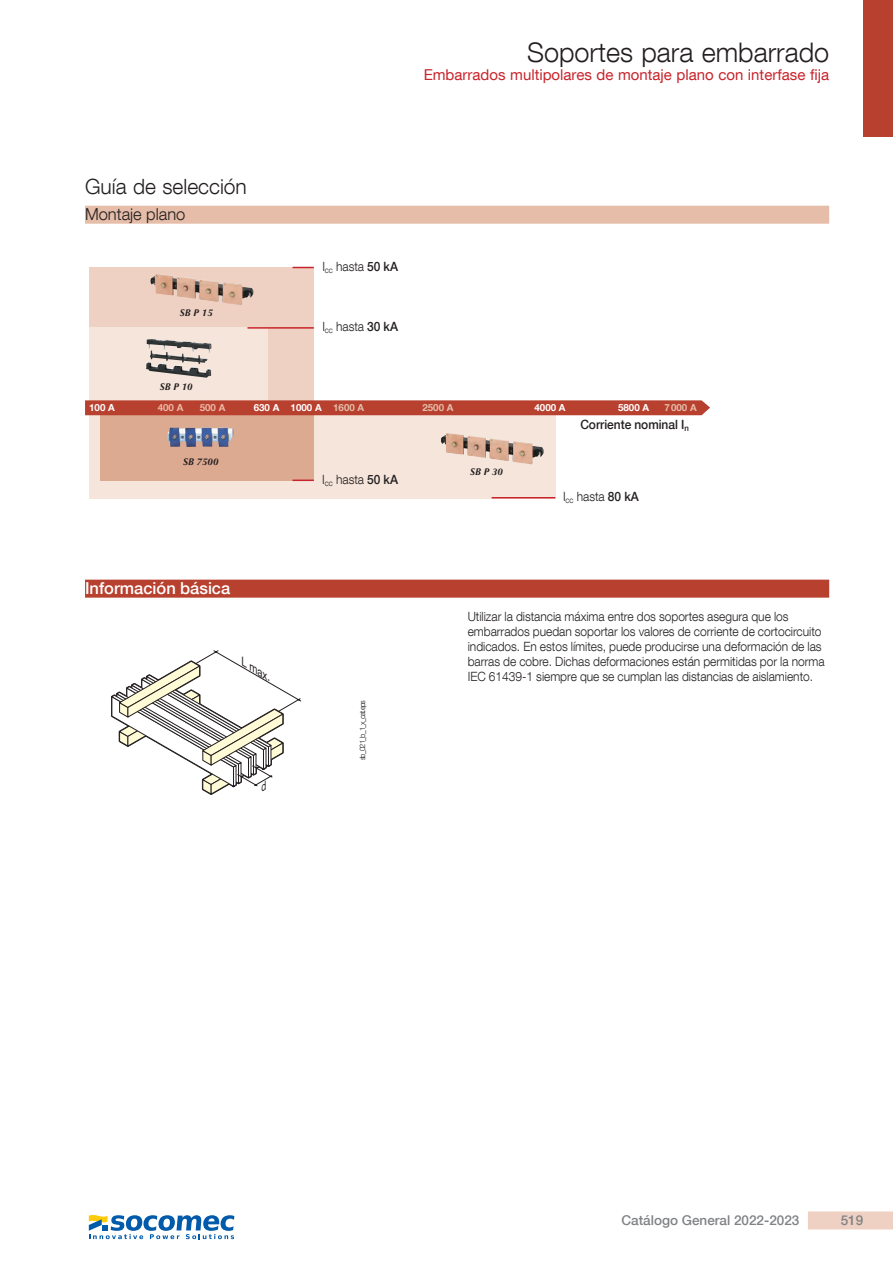
<style>
.page{position:relative;width:893px;height:1263px;background:#fff}
.page>*{position:absolute;margin:0;border:0;box-sizing:border-box;transform-origin:0 0}
.t1{font:300 27px "Helvetica Neue LT Com";color:#231f20}
.t2{font:300 21px "Helvetica Neue LT Com";color:#231f20}
.t3{font:500 16.5px "Helvetica Neue LT Com";color:#fff}
.t4{font:300 16.5px "Helvetica Neue LT Com";color:#231f20}
.t5{font:15px "Helvetica Neue LT Com";color:#c8242b}
.t6{font:500 13.5px "Helvetica Neue LT Com";color:#808285}
.t7{font:300 12.75px/15px "Helvetica Neue LT Com";letter-spacing:-.005em;color:#231f20;scale:.94 1}
.t8{font:500 12.75px "Helvetica Neue LT Com";letter-spacing:-.005em;color:#231f20;scale:.94 1}
.t9{font:italic 10.95px "Helvetica Neue LT Com";color:#231f20}
.t10{font:700 9.75px "Helvetica Neue LT Com";color:#fff}
.t11{font:italic 700 9.75px "Optima LT Std";color:#231f20}
.t12{font:700 9.75px "Helvetica Neue LT Com";color:#e5bda9}
.t13{font:700 9.75px "Helvetica Neue LT Com";color:#ecb8a6}
.t14{font:300 7.5px "Helvetica Neue LT Com";letter-spacing:-.105em;color:#231f20}
.s1{font-weight:500}
.s2{color:#e5bda9}
</style>
<div class="page">
<div style="left:808px;top:1211px;width:85px;height:18px;background:#eed1c2"></div>
<div style="left:863px;top:0;width:30px;height:136px;background:#b7402f"></div>
<div style="left:89px;top:267px;width:225px;height:143px;background:#eed1c2"></div>
<div style="left:85px;top:580px;width:744px;height:18px;background:#b7402f"></div>
<div style="left:89px;top:327px;width:179px;height:83px;background:#f5e5db"></div>
<div style="left:89px;top:413px;width:466px;height:85px;background:#f5e5db"></div>
<div style="left:100px;top:410px;width:214px;height:71px;background:#dca991"></div>
<svg style="left:85px;top:400px;width:625px;height:15px;background:#b94535"></svg>
<img style="left:167px;top:427px;width:66px;height:20px">
<img style="left:441px;top:433px;width:103px;height:31px">
<img style="left:151px;top:274px;width:102px;height:31px">
<hr style="left:492px;top:497px;width:63px;height:1px;background:#c8242b">
<hr style="left:293px;top:479px;width:21px;height:2px;background:#c8242b">
<svg style="left:293px;top:267px;width:21px;height:1px"></svg>
<hr style="left:247px;top:327px;width:67px;height:2px;background:#c8242b">
<div style="left:85px;top:206px;width:744px;height:18px;background:#e5bda9"></div>
<img style="left:146px;top:339px;width:65px;height:14px">
<svg style="left:89px;top:1215px;width:145px;height:24px"></svg>
<svg style="left:111px;top:650px;width:190px;height:145px"></svg>
<h2 class="t2" style="left:85px;top:173px;width:163px">Guía de selección</h2>
<p class="t4" style="left:85px;top:204px;width:102px">Montaje plano</p>
<p class="t11" style="left:180px;top:307px;width:34px">SB P 15</p>
<p class="t11" style="left:160px;top:381px;width:34px">SB P 10</p>
<h1 class="t1" style="left:527px;top:36px;width:304px">Soportes para embarrado</h1>
<p class="t5" style="left:424px;top:65px;width:407px">Embarrados multipolares de montaje plano con interfase fija</p>
<p class="t7" style="left:322px;top:259px;width:82px">I<sub>cc</sub> hasta <span class="s1">50 kA</span></p>
<p class="t7" style="left:322px;top:319px;width:82px">I<sub>cc</sub> hasta <span class="s1">30 kA</span></p>
<p class="t10" style="left:89px;top:401px;width:27px">100 A</p>
<p class="t13" style="left:158px;top:401px;width:27px">400 A</p>
<p class="t13" style="left:200px;top:401px;width:27px">500 A</p>
<p class="t10" style="left:254px;top:401px;width:112px">630 A 1000 A <span class="s2">1600 A</span></p>
<p class="t12" style="left:422px;top:401px;width:33px">2500 A</p>
<p class="t10" style="left:535px;top:401px;width:33px">4000 A</p>
<p class="t10" style="left:618px;top:401px;width:33px">5800 A</p>
<p class="t12" style="left:664px;top:401px;width:34px">7000 A</p>
<p class="t11" style="left:183px;top:456px;width:37px">SB 7500</p>
<p class="t3" style="left:85px;top:578px;width:147px">Información básica</p>
<p class="t9" style="left:247px;top:656px;width:34px;rotate:30deg">L max.</p>
<p class="t7" style="left:322px;top:471px;width:82px">I<sub>cc</sub> hasta <span class="s1">50 kA</span></p>
<p class="t14" style="left:358px;top:760px;width:62px;rotate:-90deg">sb_021_b_1_x_cat.eps</p>
<p class="t11" style="left:470px;top:466px;width:34px">SB P 30</p>
<p class="t8" style="left:580px;top:416px;width:117px">Corriente nominal I<sub>n</sub></p>
<p class="t7" style="left:563px;top:489px;width:82px">I<sub>cc</sub> hasta <span class="s1">80 kA</span></p>
<p class="t7" style="left:468px;top:609px;width:381px">Utilizar la distancia máxima entre dos soportes asegura que los embarrados puedan soportar los valores de corriente de cortocircuito indicados. En estos límites, puede producirse una deformación de las barras de cobre. Dichas deformaciones están permitidas por la norma IEC 61439-1 siempre que se cumplan las distancias de aislamiento.</p>
<p class="t6" style="left:622px;top:1212px;width:179px">Catálogo General 2022-2023</p>
<p class="t6" style="left:841px;top:1212px;width:24px">519</p>
</div>
